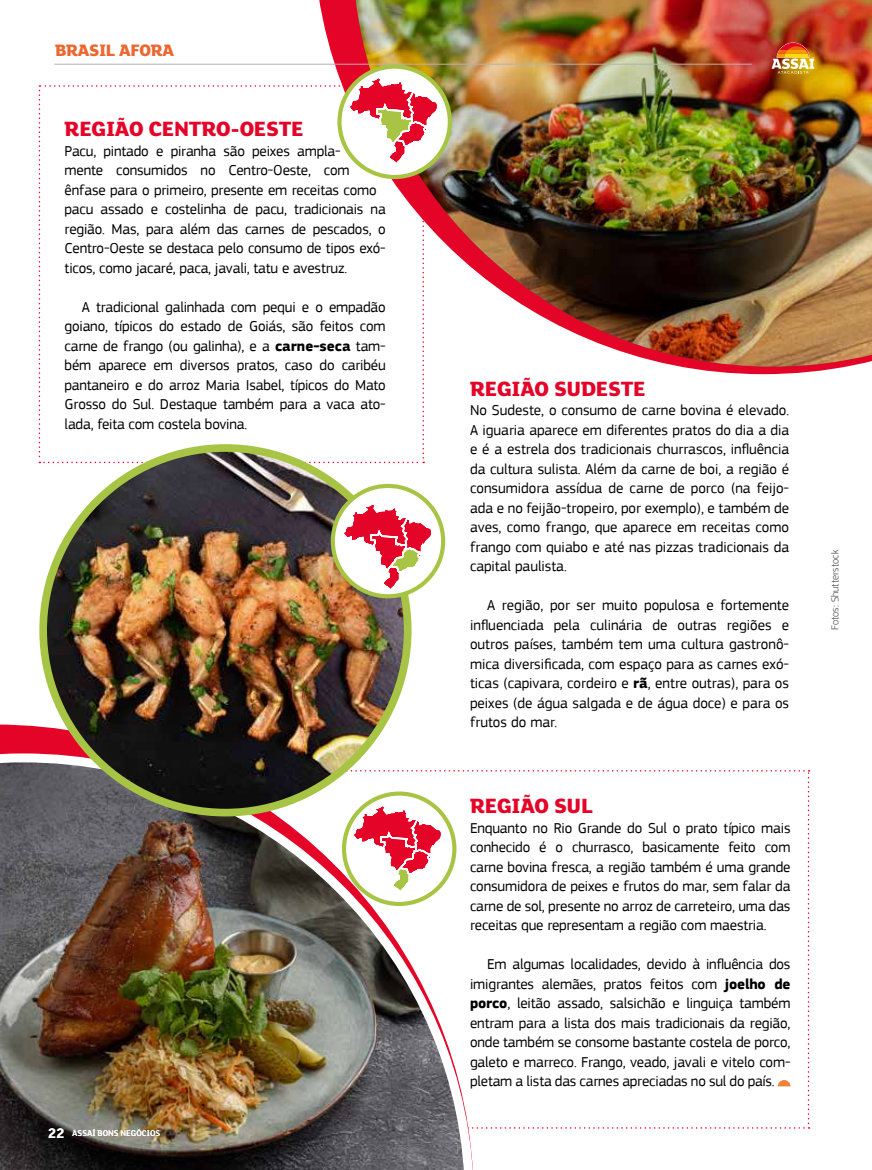
<style>
.page{position:relative;width:872px;height:1170px;background:#fff}
.page>*{position:absolute;margin:0;border:0;box-sizing:border-box;transform-origin:0 0}
.t1{font:800 22.5px "FS Lola";letter-spacing:-.01em;color:#e40428}
.t2{font:800 18px "FS Lola";letter-spacing:-.02em;color:#ec672f}
.t3{font:15px/19.5px "PF Square Sans Pro";letter-spacing:-.01em;color:#000;text-align:justify}
.t4{font:700 15px "FS Lola";color:#fff}
.t5{font:300 10.5px "PF Square Sans Pro";letter-spacing:.01em;color:#3c3c3b}
.t6{font:500 9px "FS Lola";color:#fff}
.s1{font-weight:700}
</style>
<div class="page">
<img style="left:356px;top:0;width:516px;height:366px">
<hr style="left:54px;top:64px;width:698px;height:1px;background:#b3b2b2">
<img style="left:0;top:749px;width:478px;height:420px">
<img style="left:43px;top:448px;width:365px;height:364px;border-radius:182px">
<svg style="left:339px;top:67px;width:111px;height:110px"></svg>
<svg style="left:771px;top:43px;width:43px;height:31px"></svg>
<img style="left:39px;top:13px;width:400px;height:623px">
<img style="left:104px;top:740px;width:705px;height:388px">
<p class="t2" style="left:55px;top:37px;width:120px">BRASIL AFORA</p>
<h1 class="t1" style="left:65px;top:113px;width:240px">REGIÃO CENTRO-OESTE</h1>
<p class="t3" style="left:65px;top:141px;width:323px;text-align:left">Pacu, pintado e piranha são peixes ampla-<br>mente consumidos no Centro-Oeste, com ênfase para o primeiro, presente em receitas como pacu assado e costelinha de pacu, tradicionais na região. Mas, para além das carnes de pescados, o Centro-Oeste se destaca pelo consumo de tipos exó&shy;ticos, como jacaré, paca, javali, tatu e avestruz.</p>
<p class="t3" style="left:65px;top:297px;width:323px;text-indent:17px">A tradicional galinhada com pequi e o empadão goiano, típicos do estado de Goiás, são feitos com carne de frango (ou galinha), e a <span class="s1">carne-seca</span> tam&shy;bém aparece em diversos pratos, caso do caribéu pantaneiro e do arroz Maria Isabel, típicos do Mato Grosso do Sul. Destaque também para a vaca ato&shy;lada, feita com costela bovina.</p>
<p class="t4" style="left:48px;top:1123px;width:18px">22</p>
<p class="t6" style="left:72px;top:1127px;width:89px">ASSAÍ BONS NEGÓCIOS</p>
<h1 class="t1" style="left:470px;top:372px;width:177px">REGIÃO SUDESTE</h1>
<p class="t3" style="left:470px;top:400px;width:320px">No Sudeste, o consumo de carne bovina é elevado.<br>A iguaria aparece em diferentes pratos do dia a dia e é a estrela dos tradicionais churrascos, influência da cultura sulista. Além da carne de boi, a região é consumidora assídua de carne de porco (na feijo&shy;ada e no feijão-tropeiro, por exemplo), e também de aves, como frango, que aparece em receitas como frango com quiabo e até nas pizzas tradicionais da capital paulista.</p>
<p class="t3" style="left:470px;top:595px;width:320px;text-indent:17px">A região, por ser muito populosa e fortemente influenciada pela culinária de outras regiões e outros países, também tem uma cultura gastronô&shy;mica diversificada, com espaço para as carnes exó&shy;ticas (capivara, cordeiro e <span class="s1">rã</span>, entre outras), para os peixes (de água salgada e de água doce) e para os frutos do mar.</p>
<h1 class="t1" style="left:470px;top:790px;width:124px">REGIÃO SUL</h1>
<p class="t3" style="left:470px;top:818px;width:322px">Enquanto no Rio Grande do Sul o prato típico mais conhecido é o churrasco, basicamente feito com carne bovina fresca, a região também é uma grande consumidora de peixes e frutos do mar, sem falar da carne de sol, presente no arroz de carreteiro, uma das receitas que representam a região com maestria.</p>
<p class="t3" style="left:470px;top:954px;width:322px;text-indent:17px">Em algumas localidades, devido à influência dos imigrantes alemães, pratos feitos com <span class="s1">joelho de porco</span>, leitão assado, salsichão e linguiça também entram para a lista dos mais tradicionais da região, onde também se consome bastante costela de porco, galeto e marreco. Frango, veado, javali e vitelo com&shy;pletam a lista das carnes apreciadas no sul do país.</p>
<p class="t5" style="left:829px;top:630px;width:82px;rotate:-90deg">Fotos: Shutterstock</p>
</div>
